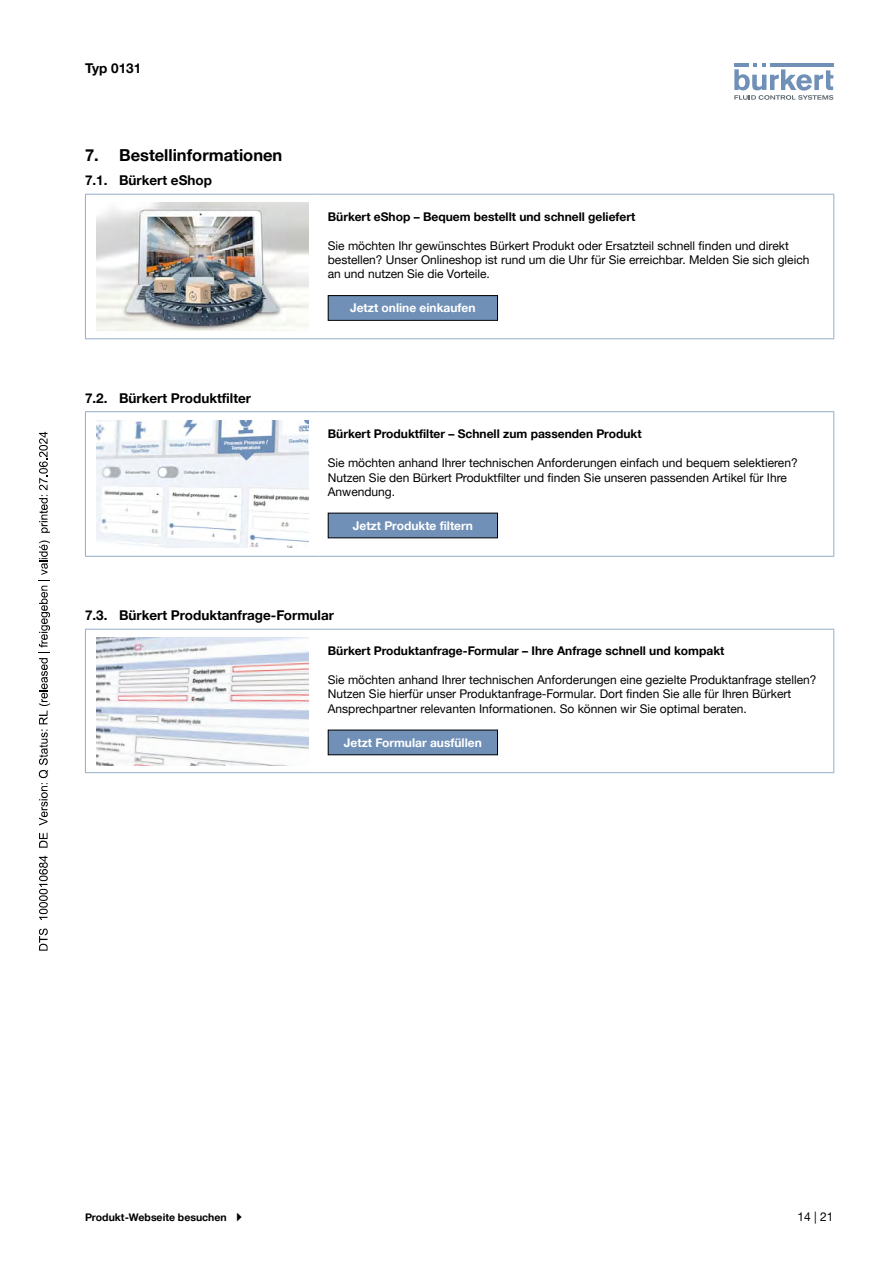
<style>
.page{position:relative;width:893px;height:1263px;background:#fff}
.page>*{position:absolute;margin:0;border:0;box-sizing:border-box;transform-origin:0 0}
.t1{font:700 16.5px "Helvetica Neue LTW1 G";color:#000}
.t2{font:700 13.5px "Helvetica Neue LTW1 G";color:#000}
.t3{font:12px/14.4px "Helvetica Neue LTW1 G";color:#000}
.t4{font:700 12px "Helvetica Neue LTW1 G";color:#000}
.t5{font:700 12px "Helvetica Neue LTW1 G";color:#fff}
.t6{font:700 10.5px "Helvetica Neue LTW1 G";color:#000}
</style>
<div class="page">
<svg style="left:734px;top:63px;width:99px;height:37px"></svg>
<hr style="left:85px;top:194px;width:234px;height:1px;background:#94acc9">
<hr style="left:85px;top:195px;width:1px;height:143px;background:#94acc9">
<hr style="left:319px;top:194px;width:515px;height:1px;background:#94acc9">
<hr style="left:833px;top:195px;width:1px;height:143px;background:#94acc9">
<hr style="left:85px;top:338px;width:234px;height:1px;background:#94acc9">
<hr style="left:319px;top:338px;width:515px;height:1px;background:#94acc9">
<img style="left:96px;top:203px;width:213px;height:127px">
<div style="left:328px;top:296px;width:169px;height:24px;background:#7090b7"></div>
<div style="left:328px;top:295px;width:170px;height:26px;border:1px solid #000"></div>
<hr style="left:85px;top:411px;width:234px;height:1px;background:#94acc9">
<hr style="left:85px;top:412px;width:1px;height:144px;background:#94acc9">
<hr style="left:319px;top:411px;width:515px;height:1px;background:#94acc9">
<hr style="left:833px;top:412px;width:1px;height:144px;background:#94acc9">
<hr style="left:85px;top:556px;width:234px;height:1px;background:#94acc9">
<hr style="left:319px;top:556px;width:515px;height:1px;background:#94acc9">
<img style="left:96px;top:420px;width:213px;height:128px">
<div style="left:328px;top:513px;width:169px;height:25px;background:#7090b7"></div>
<hr style="left:85px;top:629px;width:234px;height:1px;background:#94acc9">
<hr style="left:85px;top:630px;width:1px;height:142px;background:#94acc9">
<hr style="left:319px;top:629px;width:515px;height:1px;background:#94acc9">
<hr style="left:833px;top:630px;width:1px;height:142px;background:#94acc9">
<hr style="left:85px;top:772px;width:234px;height:1px;background:#94acc9">
<hr style="left:319px;top:772px;width:515px;height:1px;background:#94acc9">
<img style="left:96px;top:638px;width:213px;height:127px">
<div style="left:328px;top:730px;width:169px;height:25px;background:#7090b7"></div>
<div style="left:328px;top:730px;width:170px;height:25px;border:1px solid #000"></div>
<svg style="left:39px;top:928px;width:9px;height:23px"></svg>
<svg style="left:39px;top:856px;width:9px;height:64px"></svg>
<svg style="left:39px;top:833px;width:9px;height:15px"></svg>
<svg style="left:39px;top:540px;width:11px;height:285px"></svg>
<svg style="left:39px;top:432px;width:11px;height:101px"></svg>
<p class="t2" style="left:85px;top:60px;width:58px">Typ 0131</p>
<h1 class="t1" style="left:85px;top:145px;width:199px">7. Bestellinformationen</h1>
<p class="t2" style="left:85px;top:172px;width:128px">7.1. Bürkert eShop</p>
<p class="t2" style="left:85px;top:390px;width:167px">7.2. Bürkert Produktfilter</p>
<p class="t4" style="left:328px;top:209px;width:309px">Bürkert eShop – Bequem bestellt und schnell geliefert</p>
<p class="t3" style="left:328px;top:238px;width:483px">Sie möchten Ihr gewünschtes Bürkert Produkt oder Ersatzteil schnell finden und direkt bestellen? Unser Onlineshop ist rund um die Uhr für Sie erreichbar. Melden Sie sich gleich an und nutzen Sie die Vorteile.</p>
<p class="t5" style="left:350px;top:301px;width:127px">Jetzt online einkaufen</p>
<p class="t4" style="left:328px;top:427px;width:315px">Bürkert Produktfilter – Schnell zum passenden Produkt</p>
<p class="t3" style="left:328px;top:456px;width:471px">Sie möchten anhand Ihrer technischen Anforderungen einfach und bequem selektieren?<br>Nutzen Sie den Bürkert Produktfilter und finden Sie unseren passenden Artikel für Ihre<br>Anwendung.</p>
<p class="t5" style="left:353px;top:518px;width:122px">Jetzt Produkte filtern</p>
<p class="t2" style="left:85px;top:607px;width:251px">7.3. Bürkert Produktanfrage-Formular</p>
<p class="t4" style="left:328px;top:644px;width:398px">Bürkert Produktanfrage-Formular – Ihre Anfrage schnell und kompakt</p>
<p class="t3" style="left:328px;top:672px;width:490px">Sie möchten anhand Ihrer technischen Anforderungen eine gezielte Produktanfrage stellen?<br>Nutzen Sie hierfür unser Produktanfrage-Formular. Dort finden Sie alle für Ihren Bürkert<br>Ansprechpartner relevanten Informationen. So können wir Sie optimal beraten.</p>
<p class="t5" style="left:344px;top:735px;width:139px">Jetzt Formular ausfüllen</p>
<p class="t6" style="left:85px;top:1211px;width:143px">Produkt-Webseite besuchen</p>
<p class="t3" style="left:797px;top:1209px;width:38px">14 | 21</p>
</div>
